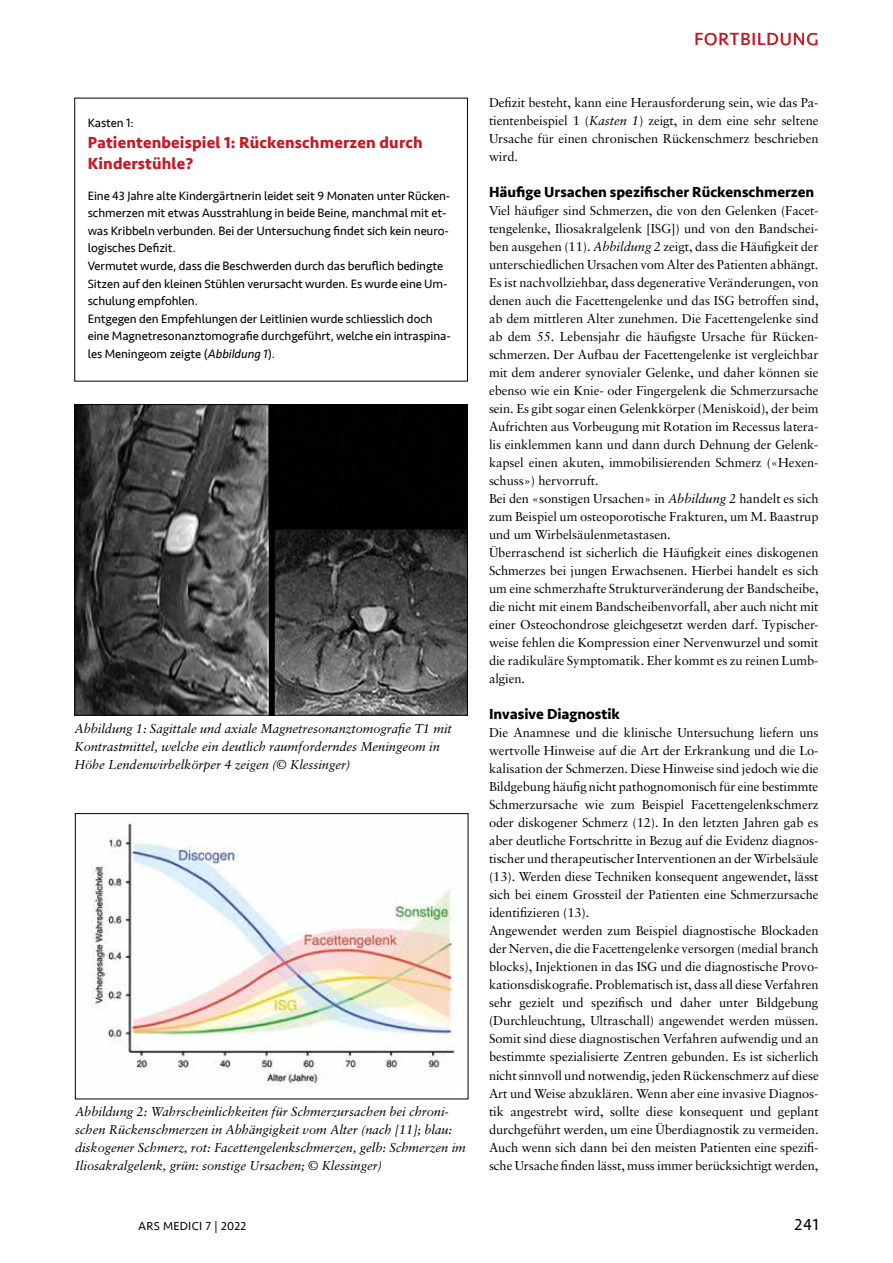
<style>
.page{position:relative;width:893px;height:1263px;background:#fff}
.page>*{position:absolute;margin:0;border:0;box-sizing:border-box;transform-origin:0 0}
.t1{font:18px "Seravek";letter-spacing:.05em;color:#c61a27}
.t2{font:700 16.5px/21px "Seravek";letter-spacing:.01em;color:#c61a27}
.t3{font:16.5px "Seravek";color:#000}
.t4{font:700 15px "Seravek";color:#000}
.t5{font:12.9px/18px "Sabon";letter-spacing:-.005em;color:#000}
.t6{font:italic 12.9px/18px "Sabon";letter-spacing:-.005em;color:#000}
.t7{font:12.45px/17.5px "Seravek";letter-spacing:-.005em;color:#000}
.t8{font:12px "Seravek";letter-spacing:.02em;color:#000}
.s1{font-style:italic}
</style>
<div class="page">
<div style="left:74px;top:98px;width:394px;height:283px;border:1px solid #000"></div>
<img style="left:76px;top:406px;width:390px;height:307px">
<div style="left:74px;top:404px;width:394px;height:311px;border:1px solid #000"></div>
<img style="left:92px;top:821px;width:366px;height:265px">
<div style="left:75px;top:813px;width:393px;height:286px;border:1px solid #000"></div>
<p class="t7" style="left:88px;top:115px;width:47px">Kasten 1:</p>
<p class="t2" style="left:88px;top:132px;width:336px">Patientenbeispiel 1: Rückenschmerzen durch<br>Kinderstühle?</p>
<p class="t7" style="left:88px;top:187px;width:365px">Eine 43 Jahre alte Kindergärtnerin leidet seit 9 Monaten unter Rücken&shy;schmerzen mit etwas Ausstrahlung in beide Beine, manchmal mit et&shy;was Kribbeln verbunden. Bei der Untersuchung findet sich kein neuro&shy;logisches Defizit.<br>Vermutet wurde, dass die Beschwerden durch das beruflich bedingte Sitzen auf den kleinen Stühlen verursacht wurden. Es wurde eine Um&shy;schulung empfohlen.<br>Entgegen den Empfehlungen der Leitlinien wurde schliesslich doch eine Magnetresonanztomografie durchgeführt, welche ein intraspina&shy;les Meningeom zeigte (<span class="s1">Abbildung 1</span>).</p>
<p class="t6" style="left:74px;top:719px;width:379px">Abbildung 1: Sagittale und axiale Magnetresonanztomografie T1 mit<br>Kontrastmittel, welche ein deutlich raumforderndes Meningeom in<br>Höhe Lendenwirbelkörper 4 zeigen (© Klessinger)</p>
<p class="t6" style="left:75px;top:1102px;width:392px">Abbildung 2: Wahrscheinlichkeiten für Schmerzursachen bei chroni&shy;schen Rückenschmerzen in Abhängigkeit vom Alter (nach [11]; blau: diskogener Schmerz, rot: Facettengelenkschmerzen, gelb: Schmerzen im Iliosakralgelenk, grün: sonstige Ursachen; © Klessinger)</p>
<h1 class="t1" style="left:694px;top:25px;width:126px">FORTBILDUNG</h1>
<p class="t5" style="left:489px;top:94px;width:331px;text-align:justify">Defizit besteht, kann eine Herausforderung sein, wie das Pa&shy;tientenbeispiel 1 (<span class="s1">Kasten 1</span>) zeigt, in dem eine sehr seltene Ursache für einen chronischen Rückenschmerz beschrieben wird.</p>
<p class="t4" style="left:489px;top:180px;width:327px">Häufige Ursachen spezifischer Rückenschmerzen</p>
<p class="t5" style="left:489px;top:202px;width:331px">Viel häufiger sind Schmerzen, die von den Gelenken (Facet&shy;tengelenke, Iliosakralgelenk [ISG]) und von den Bandschei&shy;ben ausgehen (11). <span class="s1">Abbildung 2</span> zeigt, dass die Häufigkeit der unterschiedlichen Ursachen vom Alter des Patienten abhängt.<br>Es ist nachvollziehbar, dass degenerative Veränderungen, von denen auch die Facettengelenke und das ISG betroffen sind, ab dem mittleren Alter zunehmen. Die Facettengelenke sind ab dem 55. Lebensjahr die häufigste Ursache für Rücken&shy;schmerzen. Der Aufbau der Facettengelenke ist vergleichbar mit dem anderer synovialer Gelenke, und daher können sie ebenso wie ein Knie- oder Fingergelenk die Schmerzursache sein. Es gibt sogar einen Gelenkkörper (Meniskoid), der beim Aufrichten aus Vorbeugung mit Rotation im Recessus latera&shy;lis einklemmen kann und dann durch Dehnung der Gelenk&shy;kapsel einen akuten, immobilisierenden Schmerz («Hexen&shy;schuss») hervorruft.<br>Bei den «sonstigen Ursachen» in <span class="s1">Abbildung 2</span> handelt es sich zum Beispiel um osteoporotische Frakturen, um M. Baastrup und um Wirbelsäulenmetastasen.<br>Überraschend ist sicherlich die Häufigkeit eines diskogenen Schmerzes bei jungen Erwachsenen. Hierbei handelt es sich um eine schmerzhafte Strukturveränderung der Bandscheibe, die nicht mit einem Bandscheibenvorfall, aber auch nicht mit einer Osteochondrose gleichgesetzt werden darf. Typischer&shy;weise fehlen die Kompression einer Nervenwurzel und somit die radikuläre Symptomatik. Eher kommt es zu reinen Lumb&shy;algien.</p>
<p class="t4" style="left:489px;top:702px;width:133px">Invasive Diagnostik</p>
<p class="t5" style="left:489px;top:724px;width:331px">Die Anamnese und die klinische Untersuchung liefern uns wertvolle Hinweise auf die Art der Erkrankung und die Lo&shy;kalisation der Schmerzen. Diese Hinweise sind jedoch wie die Bildgebung häufig nicht pathognomonisch für eine bestimmte Schmerzursache wie zum Beispiel Facettengelenkschmerz oder diskogener Schmerz (12). In den letzten Jahren gab es aber deutliche Fortschritte in Bezug auf die Evidenz diagnos&shy;tischer und therapeutischer Interventionen an der Wirbelsäule (13). Werden diese Techniken konsequent angewendet, lässt sich bei einem Grossteil der Patienten eine Schmerzursache identifizieren (13).<br>Angewendet werden zum Beispiel diagnostische Blockaden der Nerven, die die Facettengelenke versorgen (medial branch blocks), Injektionen in das ISG und die diagnostische Provo&shy;kationsdiskografie. Problematisch ist, dass all diese Verfahren sehr gezielt und spezifisch und daher unter Bildgebung (Durchleuchtung, Ultraschall) angewendet werden müssen.<br>Somit sind diese diagnostischen Verfahren aufwendig und an bestimmte spezialisierte Zentren gebunden. Es ist sicherlich nicht sinnvoll und notwendig, jeden Rückenschmerz auf diese Art und Weise abzuklären. Wenn aber eine invasive Diagnos&shy;tik angestrebt wird, sollte diese konsequent und geplant durchgeführt werden, um eine Überdiagnostik zu vermeiden.<br>Auch wenn sich dann bei den meisten Patienten eine spezifi&shy;sche Ursache finden lässt, muss immer berücksichtigt werden,</p>
<p class="t8" style="left:138px;top:1217px;width:110px">ARS MEDICI 7 | 2022</p>
<p class="t3" style="left:794px;top:1212px;width:26px">241</p>
</div>
